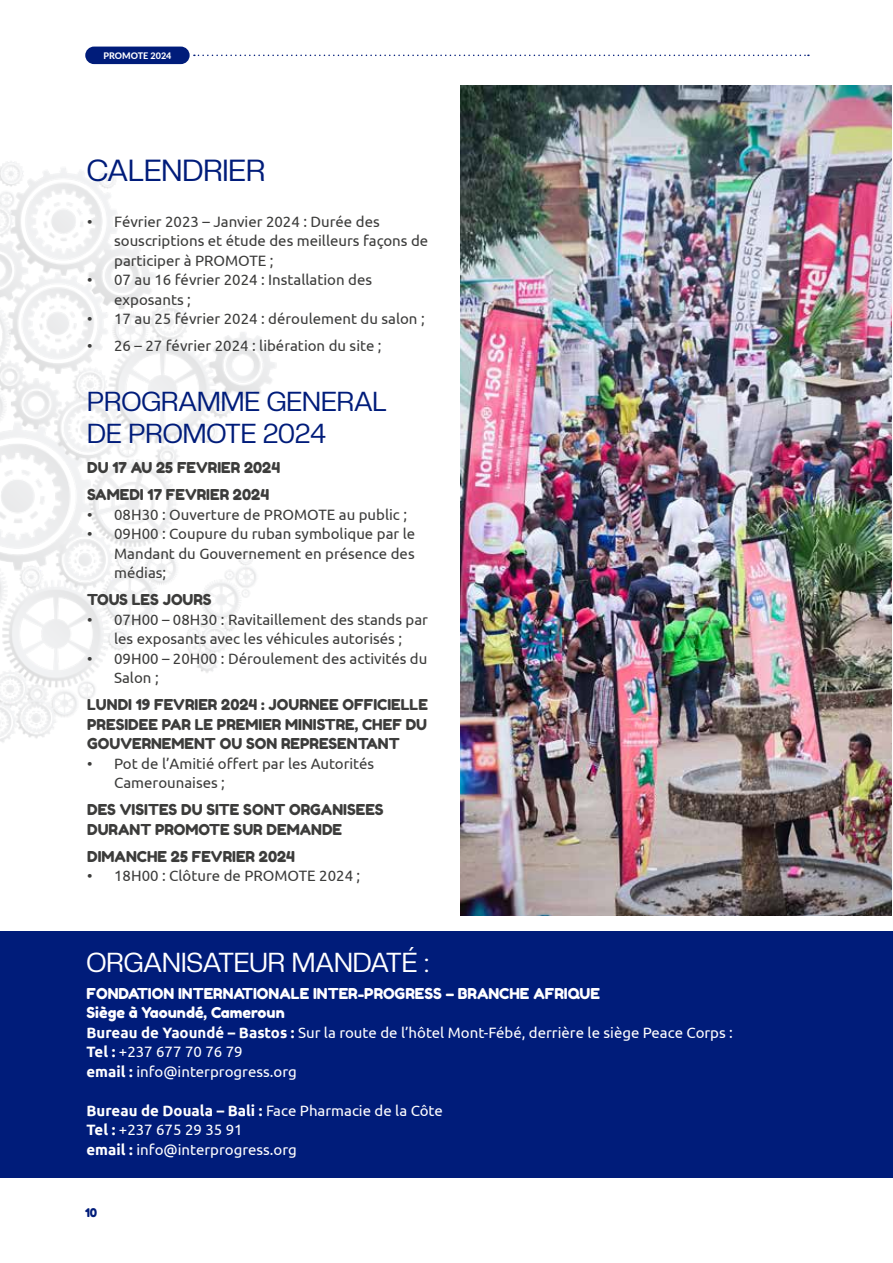
<style>
.page{position:relative;width:893px;height:1263px;background:#fff}
.page>*{position:absolute;margin:0;border:0;box-sizing:border-box;transform-origin:0 0}
.t1{font:30px "Creato Display";color:#001c7a}
.t2{font:27px/32.4px "Creato Display";color:#001c7a}
.t3{font:27px "Creato Display";color:#fff}
.t4{font:15px/19.5px "Ubuntu";color:#3c3c3b}
.t5{font:15px/19.5px "Fredoka One";color:#3c3c3b}
.t6{font:15px/19.5px "Ubuntu";color:#fff}
.t7{font:15px/19.5px "Fredoka One";color:#fff}
.t8{font:12px "Fredoka One";color:#001c7a}
.t9{font:800 9px "Lato";color:#fff}
.s1{font-weight:700}
</style>
<div class="page">
<img style="left:0;top:46px;width:293px;height:696px">
<div style="left:85px;top:47px;width:105px;height:17px;background:#001c7a;border-radius:9px"></div>
<svg style="left:194px;top:55px;width:615px;height:1px"></svg>
<div style="left:0;top:931px;width:893px;height:247px;background:#001c7a"></div>
<img style="left:460px;top:85px;width:432px;height:830px">
<p class="t9" style="left:103px;top:49px;width:69px">PROMOTE 2024</p>
<h1 class="t1" style="left:87px;top:153px;width:180px">CALENDRIER</h1>
<p class="t4" style="left:114px;top:211px;width:316px;text-indent:-27px">• Février 2023 – Janvier 2024 : Durée des souscriptions et étude des meilleurs façons de participer à PROMOTE ;</p>
<p class="t4" style="left:114px;top:270px;width:259px;text-indent:-27px">• 07 au 16 février 2024 : Installation des exposants ;</p>
<p class="t4" style="left:87px;top:309px;width:339px">• 17 au 25 février 2024 : déroulement du salon ;</p>
<p class="t4" style="left:87px;top:336px;width:296px">• 26 – 27 février 2024 : libération du site ;</p>
<h2 class="t2" style="left:87px;top:384px;width:301px">PROGRAMME GENERAL<br>DE PROMOTE 2024</h2>
<p class="t5" style="left:87px;top:454px;width:195px;line-height:27px">DU 17 AU 25 FEVRIER 2024<br>SAMEDI 17 FEVRIER 2024</p>
<p class="t4" style="left:87px;top:504px;width:321px">• 08H30 : Ouverture de PROMOTE au public ;</p>
<p class="t4" style="left:114px;top:524px;width:303px;text-align:justify;text-indent:-27px">• 09H00 : Coupure du ruban symbolique par le Mandant du Gouvernement en présence des médias;</p>
<p class="t5" style="left:87px;top:590px;width:126px">TOUS LES JOURS</p>
<p class="t4" style="left:87px;top:609px;width:342px;text-align:center">• 07H00 – 08H30 : Ravitaillement des stands par les exposants avec les véhicules autorisés ;</p>
<p class="t4" style="left:114px;top:648px;width:315px;text-indent:-27px">• 09H00 – 20H00 : Déroulement des activités du<br>Salon ;</p>
<p class="t5" style="left:87px;top:695px;width:342px;text-align:justify">LUNDI 19 FEVRIER 2024 : JOURNEE OFFICIELLE PRESIDEE PAR LE PREMIER MINISTRE, CHEF DU GOUVERNEMENT OU SON REPRESENTANT</p>
<p class="t4" style="left:114px;top:753px;width:262px;text-indent:-27px">• Pot de l’Amitié offert par les Autorités<br>Camerounaises ;</p>
<p class="t5" style="left:87px;top:800px;width:298px">DES VISITES DU SITE SONT ORGANISEES<br>DURANT PROMOTE SUR DEMANDE</p>
<p class="t5" style="left:87px;top:846px;width:209px">DIMANCHE 25 FEVRIER 2024</p>
<p class="t4" style="left:87px;top:866px;width:275px">• 18H00 : Clôture de PROMOTE 2024 ;</p>
<h2 class="t3" style="left:87px;top:946px;width:344px">ORGANISATEUR MANDATÉ :</h2>
<p class="t7" style="left:87px;top:983px;width:515px">FONDATION INTERNATIONALE INTER-PROGRESS – BRANCHE AFRIQUE<br>Siège à Yaoundé, Cameroun</p>
<p class="t6" style="left:87px;top:1022px;width:648px"><span class="s1">Bureau de Yaoundé – Bastos :</span> Sur la route de l’hôtel Mont-Fébé, derrière le siège Peace Corps :<br><span class="s1">Tel :</span> +237 677 70 76 79<br><span class="s1">email :</span> info@interprogress.org</p>
<p class="t6" style="left:87px;top:1100px;width:358px"><span class="s1">Bureau de Douala – Bali :</span> Face Pharmacie de la Côte<br><span class="s1">Tel :</span> +237 675 29 35 91<br><span class="s1">email :</span> info@interprogress.org</p>
<p class="t8" style="left:85px;top:1205px;width:14px">10</p>
</div>
